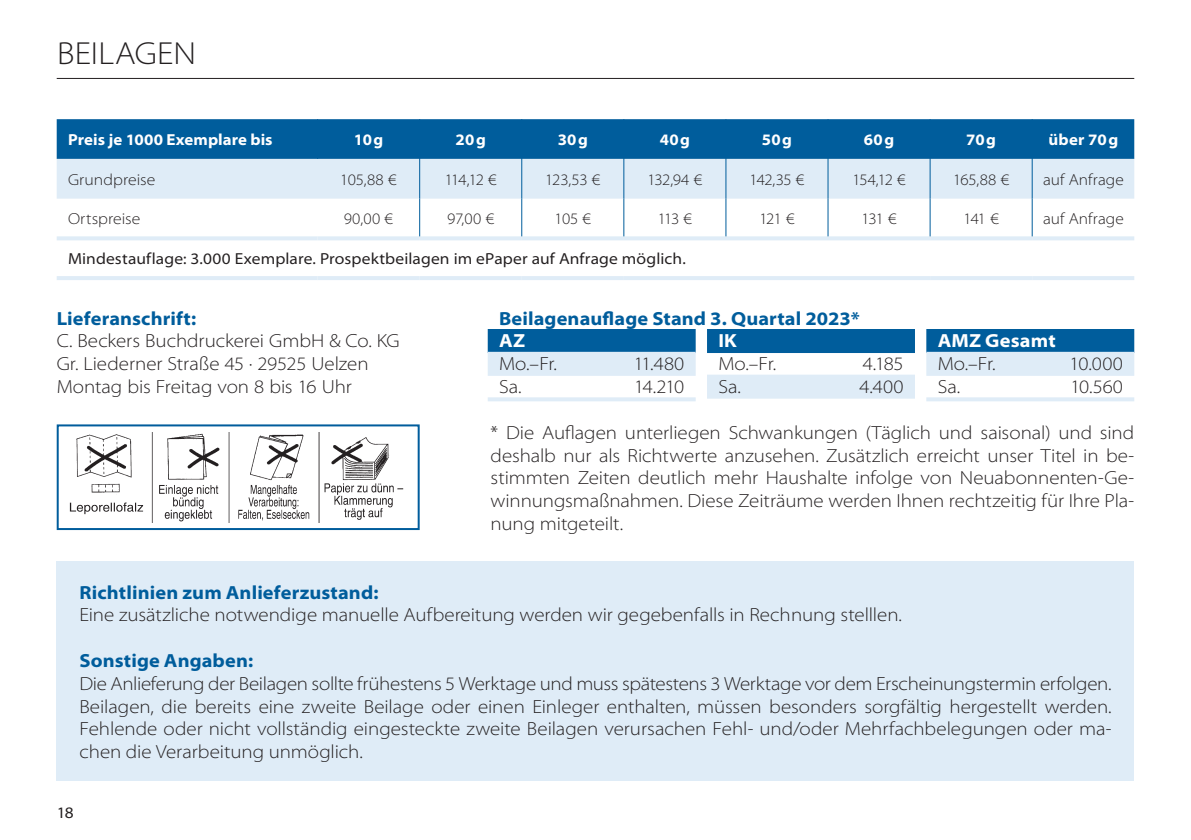
<style>
.page{position:relative;width:1191px;height:840px;background:#fff}
.page>*{position:absolute;margin:0;border:0;box-sizing:border-box;transform-origin:0 0}
.t1{font:300 semi-expanded 32px "Myriad Pro";letter-spacing:.005em;color:#231f20}
.t2{font:300 semi-expanded 19px/22.8px "Myriad Pro";letter-spacing:-.005em;color:#231f20;text-align:justify}
.t3{font:700 semi-expanded 19px "Myriad Pro";letter-spacing:.005em;color:#005d9c}
.t4{font:700 semi-expanded 19px "Myriad Pro";letter-spacing:.01em;color:#fff}
.t5{font:300 semi-expanded 16px "Myriad Pro";color:#231f20}
.t6{font:semi-expanded 16px "Myriad Pro";letter-spacing:.01em;color:#231f20}
.t7{font:700 semi-expanded 16px "Myriad Pro";letter-spacing:.005em;color:#fff}
</style>
<div class="page">
<hr style="left:57px;top:78px;width:1077px;height:1px;background:#231f20">
<div style="left:57px;top:119px;width:1077px;height:40px;background:#005d9c"></div>
<div style="left:57px;top:159px;width:1077px;height:39px;background:#dfecf7"></div>
<hr style="left:317px;top:236px;width:103px;height:4px;background:#dfecf7">
<hr style="left:420px;top:236px;width:102px;height:4px;background:#dfecf7">
<hr style="left:522px;top:236px;width:102px;height:4px;background:#dfecf7">
<hr style="left:624px;top:236px;width:102px;height:4px;background:#dfecf7">
<hr style="left:726px;top:236px;width:102px;height:4px;background:#dfecf7">
<hr style="left:828px;top:236px;width:102px;height:4px;background:#dfecf7">
<hr style="left:930px;top:236px;width:102px;height:4px;background:#dfecf7">
<hr style="left:1032px;top:236px;width:102px;height:4px;background:#dfecf7">
<hr style="left:57px;top:236px;width:260px;height:4px;background:#dfecf7">
<hr style="left:57px;top:276px;width:260px;height:4px;background:#dfecf7">
<hr style="left:317px;top:276px;width:103px;height:4px;background:#dfecf7">
<hr style="left:420px;top:276px;width:102px;height:4px;background:#dfecf7">
<hr style="left:522px;top:276px;width:102px;height:4px;background:#dfecf7">
<hr style="left:624px;top:276px;width:102px;height:4px;background:#dfecf7">
<hr style="left:726px;top:276px;width:102px;height:4px;background:#dfecf7">
<hr style="left:828px;top:276px;width:102px;height:4px;background:#dfecf7">
<hr style="left:930px;top:276px;width:102px;height:4px;background:#dfecf7">
<hr style="left:1032px;top:276px;width:102px;height:4px;background:#dfecf7">
<hr style="left:317px;top:119px;width:1px;height:40px;background:#005d9c">
<hr style="left:419px;top:119px;width:1px;height:40px;background:#005d9c">
<hr style="left:521px;top:119px;width:1px;height:40px;background:#005d9c">
<hr style="left:623px;top:119px;width:1px;height:40px;background:#005d9c">
<hr style="left:725px;top:119px;width:1px;height:40px;background:#005d9c">
<hr style="left:827px;top:119px;width:1px;height:40px;background:#005d9c">
<hr style="left:929px;top:119px;width:1px;height:40px;background:#005d9c">
<hr style="left:1031px;top:119px;width:1px;height:40px;background:#005d9c">
<hr style="left:419px;top:159px;width:1px;height:39px;background:#005d9c">
<hr style="left:521px;top:159px;width:1px;height:39px;background:#005d9c">
<hr style="left:623px;top:159px;width:1px;height:39px;background:#005d9c">
<hr style="left:725px;top:159px;width:1px;height:39px;background:#005d9c">
<hr style="left:827px;top:159px;width:1px;height:39px;background:#005d9c">
<hr style="left:929px;top:159px;width:1px;height:39px;background:#005d9c">
<hr style="left:1031px;top:159px;width:1px;height:39px;background:#005d9c">
<hr style="left:419px;top:198px;width:1px;height:38px;background:#005d9c">
<hr style="left:521px;top:198px;width:1px;height:38px;background:#005d9c">
<hr style="left:623px;top:198px;width:1px;height:38px;background:#005d9c">
<hr style="left:725px;top:198px;width:1px;height:38px;background:#005d9c">
<hr style="left:827px;top:198px;width:1px;height:38px;background:#005d9c">
<hr style="left:929px;top:198px;width:1px;height:38px;background:#005d9c">
<hr style="left:1031px;top:198px;width:1px;height:38px;background:#005d9c">
<div style="left:488px;top:329px;width:207px;height:24px;background:#005d9c"></div>
<div style="left:488px;top:351px;width:207px;height:24px;background:#dfecf7"></div>
<hr style="left:488px;top:397px;width:207px;height:4px;background:#dfecf7">
<div style="left:707px;top:329px;width:208px;height:24px;background:#005d9c"></div>
<div style="left:707px;top:374px;width:208px;height:24px;background:#dfecf7"></div>
<div style="left:926px;top:329px;width:208px;height:24px;background:#005d9c"></div>
<div style="left:926px;top:351px;width:208px;height:24px;background:#dfecf7"></div>
<hr style="left:926px;top:397px;width:208px;height:4px;background:#dfecf7">
<div style="left:57px;top:561px;width:1077px;height:219px;background:#dfecf7"></div>
<img style="left:69px;top:432px;width:335px;height:90px">
<div style="left:57px;top:424px;width:363px;height:105px;border:2px solid #005d9c"></div>
<h1 class="t1" style="left:57px;top:35px;width:140px">BEILAGEN</h1>
<p class="t7" style="left:68px;top:130px;width:206px">Preis je 1000 Exemplare bis</p>
<p class="t7" style="left:354px;top:130px;width:31px">10 g</p>
<p class="t7" style="left:455px;top:130px;width:32px">20 g</p>
<p class="t7" style="left:558px;top:130px;width:32px">30 g</p>
<p class="t7" style="left:659px;top:130px;width:32px">40 g</p>
<p class="t7" style="left:762px;top:130px;width:32px">50 g</p>
<p class="t7" style="left:864px;top:130px;width:32px">60 g</p>
<p class="t7" style="left:966px;top:130px;width:31px">70 g</p>
<p class="t7" style="left:1048px;top:130px;width:71px">über 70 g</p>
<p class="t5" style="left:68px;top:170px;width:89px">Grundpreise</p>
<p class="t5" style="left:340px;top:170px;width:58px">105,88 €</p>
<p class="t5" style="left:445px;top:170px;width:53px">114,12 €</p>
<p class="t5" style="left:545px;top:170px;width:57px">123,53 €</p>
<p class="t5" style="left:647px;top:170px;width:56px">132,94 €</p>
<p class="t5" style="left:749px;top:170px;width:56px">142,35 €</p>
<p class="t5" style="left:852px;top:170px;width:55px">154,12 €</p>
<p class="t5" style="left:953px;top:170px;width:58px">165,88 €</p>
<p class="t5" style="left:1043px;top:170px;width:82px">auf Anfrage</p>
<p class="t5" style="left:68px;top:209px;width:74px">Ortspreise</p>
<p class="t5" style="left:344px;top:209px;width:51px">90,00 €</p>
<p class="t5" style="left:447px;top:209px;width:48px">97,00 €</p>
<p class="t5" style="left:554px;top:209px;width:38px">105 €</p>
<p class="t5" style="left:658px;top:209px;width:36px">113 €</p>
<p class="t5" style="left:759px;top:209px;width:37px">121 €</p>
<p class="t5" style="left:861px;top:209px;width:37px">131 €</p>
<p class="t5" style="left:963px;top:209px;width:37px">141 €</p>
<p class="t5" style="left:1043px;top:209px;width:82px">auf Anfrage</p>
<p class="t6" style="left:68px;top:250px;width:619px">Mindestauflage: 3.000 Exemplare. Prospektbeilagen im ePaper auf Anfrage möglich.</p>
<p class="t3" style="left:57px;top:307px;width:141px">Lieferanschrift:</p>
<p class="t2" style="left:57px;top:330px;width:344px;text-align:left">C. Beckers Buchdruckerei GmbH &amp; Co. KG<br>Gr. Liederner Straße 45 · 29525 Uelzen<br>Montag bis Freitag von 8 bis 16 Uhr</p>
<p class="t4" style="left:499px;top:330px;width:28px">AZ</p>
<p class="t3" style="left:499px;top:307px;width:362px">Beilagenauflage Stand 3. Quartal 2023*</p>
<p class="t4" style="left:718px;top:330px;width:20px">IK</p>
<p class="t2" style="left:718px;top:352px;width:59px">Mo.–Fr.</p>
<p class="t2" style="left:863px;top:352px;width:42px">4.185</p>
<p class="t2" style="left:718px;top:375px;width:24px">Sa.</p>
<p class="t2" style="left:859px;top:375px;width:46px">4.400</p>
<p class="t2" style="left:499px;top:352px;width:59px">Mo.–Fr.</p>
<p class="t2" style="left:634px;top:352px;width:52px">11.480</p>
<p class="t2" style="left:499px;top:375px;width:24px">Sa.</p>
<p class="t2" style="left:634px;top:375px;width:52px">14.210</p>
<p class="t4" style="left:937px;top:330px;width:119px">AMZ Gesamt</p>
<p class="t2" style="left:937px;top:352px;width:59px">Mo.–Fr.</p>
<p class="t2" style="left:1069px;top:352px;width:55px">10.000</p>
<p class="t2" style="left:937px;top:375px;width:24px">Sa.</p>
<p class="t2" style="left:1070px;top:375px;width:54px">10.560</p>
<p class="t2" style="left:490px;top:421px;width:645px">* Die Auflagen unterliegen Schwankungen (Täglich und saisonal) und sind deshalb nur als Richtwerte anzusehen. Zusätzlich erreicht unser Titel in be&shy;stimmten Zeiten deutlich mehr Haushalte infolge von Neuabonnenten-Ge&shy;winnungsmaßnahmen. Diese Zeiträume werden Ihnen rechtzeitig für Ihre Pla&shy;nung mitgeteilt.</p>
<p class="t3" style="left:79px;top:581px;width:301px">Richtlinien zum Anlieferzustand:</p>
<p class="t2" style="left:79px;top:603px;width:824px">Eine zusätzliche notwendige manuelle Aufbereitung werden wir gegebenfalls in Rechnung stelllen.</p>
<p class="t3" style="left:79px;top:649px;width:175px">Sonstige Angaben:</p>
<p class="t2" style="left:79px;top:672px;width:1033px">Die Anlieferung der Beilagen sollte frühestens 5 Werktage und muss spätestens 3 Werktage vor dem Erscheinungstermin erfolgen.<br>Beilagen, die bereits eine zweite Beilage oder einen Einleger enthalten, müssen besonders sorgfältig hergestellt werden.<br>Fehlende oder nicht vollständig eingesteckte zweite Beilagen verursachen Fehl- und/oder Mehrfachbelegungen oder ma&shy;chen die Verarbeitung unmöglich.</p>
<p class="t6" style="left:57px;top:802px;width:19px">18</p>
</div>
